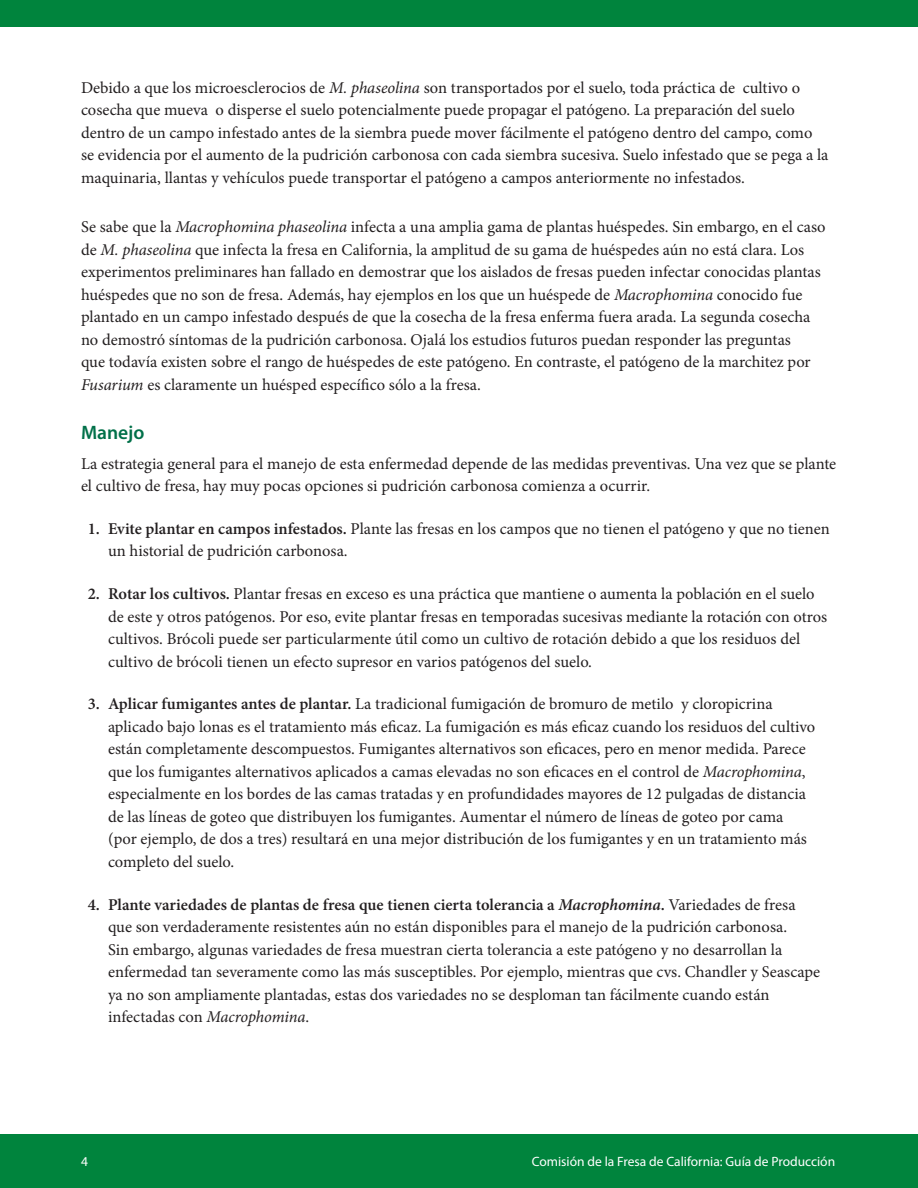
<style>
.page{position:relative;width:918px;height:1188px;background:#fff}
.page>*{position:absolute;margin:0;border:0;box-sizing:border-box;transform-origin:0 0}
.t1{font:600 19.5px "Myriad Pro";color:#007049}
.t2{font:16.5px/22.5px "Minion Pro";color:#231f20}
.t3{font:13.5px "Myriad Pro";color:#fff}
.s1{font-style:italic}
.s2{font-weight:600}
.s3{font-weight:600;font-style:italic}
</style>
<div class="page">
<div style="left:0;top:1134px;width:918px;height:54px;background:#00843d"></div>
<div style="left:0;top:0;width:918px;height:27px;background:#00843d"></div>
<p class="t2" style="left:81px;top:77px;width:749px">Debido a que los microesclerocios de <span class="s1">M. phaseolina</span> son transportados por el suelo, toda práctica de cultivo o cosecha que mueva o disperse el suelo potencialmente puede propagar el patógeno. La preparación del suelo dentro de un campo infestado antes de la siembra puede mover fácilmente el patógeno dentro del campo, como se evidencia por el aumento de la pudrición carbonosa con cada siembra sucesiva. Suelo infestado que se pega a la maquinaria, llantas y vehículos puede transportar el patógeno a campos anteriormente no infestados.</p>
<p class="t2" style="left:81px;top:216px;width:746px">Se sabe que la <span class="s1">Macrophomina phaseolina</span> infecta a una amplia gama de plantas huéspedes. Sin embargo, en el caso de <span class="s1">M. phaseolina</span> que infecta la fresa en California, la amplitud de su gama de huéspedes aún no está clara. Los experimentos preliminares han fallado en demostrar que los aislados de fresas pueden infectar conocidas plantas huéspedes que no son de fresa. Además, hay ejemplos en los que un huéspede de <span class="s1">Macrophomina</span> conocido fue plantado en un campo infestado después de que la cosecha de la fresa enferma fuera arada. La segunda cosecha no demostró síntomas de la pudrición carbonosa. Ojalá los estudios futuros puedan responder las preguntas<br>que todavía existen sobre el rango de huéspedes de este patógeno. En contraste, el patógeno de la marchitez por <span class="s1">Fusarium</span> es claramente un huésped específico sólo a la fresa.</p>
<p class="t1" style="left:81px;top:421px;width:65px">Manejo</p>
<p class="t2" style="left:81px;top:452px;width:757px">La estrategia general para el manejo de esta enfermedad depende de las medidas preventivas. Una vez que se plante el cultivo de fresa, hay muy pocas opciones si pudrición carbonosa comienza a ocurrir.</p>
<p class="t2" style="left:108px;top:518px;width:723px;text-indent:-20px"><span class="s2">1. Evite plantar en campos infestados.</span> Plante las fresas en los campos que no tienen el patógeno y que no tienen un historial de pudrición carbonosa.</p>
<p class="t2" style="left:108px;top:583px;width:721px;text-indent:-20px"><span class="s2">2. Rotar los cultivos.</span> Plantar fresas en exceso es una práctica que mantiene o aumenta la población en el suelo de este y otros patógenos. Por eso, evite plantar fresas en temporadas sucesivas mediante la rotación con otros cultivos. Brócoli puede ser particularmente útil como un cultivo de rotación debido a que los residuos del cultivo de brócoli tienen un efecto supresor en varios patógenos del suelo.</p>
<p class="t2" style="left:108px;top:693px;width:709px;text-indent:-20px"><span class="s2">3. Aplicar fumigantes antes de plantar.</span> La tradicional fumigación de bromuro de metilo y cloropicrina aplicado bajo lonas es el tratamiento más eficaz. La fumigación es más eficaz cuando los residuos del cultivo están completamente descompuestos. Fumigantes alternativos son eficaces, pero en menor medida. Parece que los fumigantes alternativos aplicados a camas elevadas no son eficaces en el control de <span class="s1">Macrophomina</span>, especialmente en los bordes de las camas tratadas y en profundidades mayores de 12 pulgadas de distancia de las líneas de goteo que distribuyen los fumigantes. Aumentar el número de líneas de goteo por cama (por ejemplo, de dos a tres) resultará en una mejor distribución de los fumigantes y en un tratamiento más completo del suelo.</p>
<p class="t2" style="left:108px;top:893px;width:714px;text-indent:-20px"><span class="s2">4. Plante variedades de plantas de fresa que tienen cierta tolerancia a</span> <span class="s3">Macrophomina</span><span class="s2">.</span> Variedades de fresa que son verdaderamente resistentes aún no están disponibles para el manejo de la pudrición carbonosa.<br>Sin embargo, algunas variedades de fresa muestran cierta tolerancia a este patógeno y no desarrollan la enfermedad tan severamente como las más susceptibles. Por ejemplo, mientras que cvs. Chandler y Seascape ya no son ampliamente plantadas, estas dos variedades no se desploman tan fácilmente cuando están infectadas con <span class="s1">Macrophomina</span>.</p>
<p class="t3" style="left:81px;top:1153px;width:8px">4</p>
<p class="t3" style="left:532px;top:1153px;width:305px">Comisión de la Fresa de California: Guía de Producción</p>
</div>
